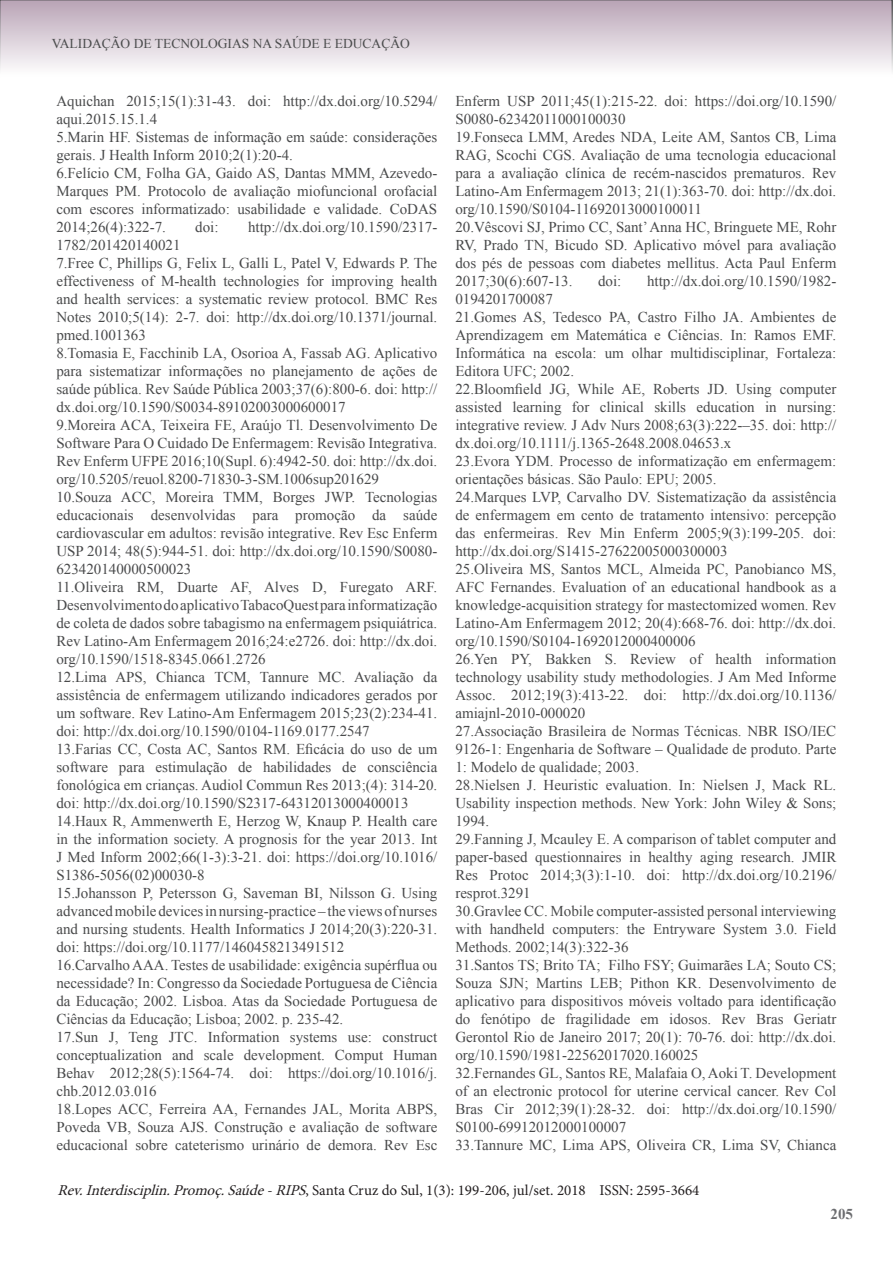
<style>
.page{position:relative;width:893px;height:1263px;background:#fff}
.page>*{position:absolute;margin:0;border:0;box-sizing:border-box;transform-origin:0 0}
.t1{font:15px/18px "Times New Roman";color:#494a4b;text-align:justify}
.t2{font:15px "Minion Pro";color:#231f20}
.t3{font:700 15px "Times New Roman";color:#6c6d70}
.t4{font:13.5px "Times New Roman";color:#4b4c4d}
.s1{font-style:italic}
</style>
<div class="page">
<svg style="left:0;top:0;width:893px;height:72px;background:#d8cdd7"></svg>
<p class="t4" style="left:52px;top:35px;width:359px">VALIDAÇÃO DE TECNOLOGIAS NA SAÚDE E EDUCAÇÃO</p>
<p class="t1" style="left:56px;top:92px;width:382px">Aquichan 2015;15(1):31-43. doi: http://dx.doi.org/10.5294/ aqui.2015.15.1.4</p>
<p class="t1" style="left:56px;top:128px;width:382px">5.Marin HF. Sistemas de informação em saúde: considerações gerais. J Health Inform 2010;2(1):20-4.</p>
<p class="t1" style="left:56px;top:164px;width:382px">6.Felício CM, Folha GA, Gaido AS, Dantas MMM, Azevedo-Marques PM. Protocolo de avaliação miofuncional orofacial com escores informatizado: usabilidade e validade. CoDAS 2014;26(4):322-7.</p>
<p class="t1" style="left:195px;top:218px;width:25px">doi:</p>
<p class="t1" style="left:248px;top:218px;width:191px">http://dx.doi.org/10.1590/2317-</p>
<p class="t1" style="left:56px;top:236px;width:126px">1782/201420140021</p>
<p class="t1" style="left:56px;top:254px;width:382px">7.Free C, Phillips G, Felix L, Galli L, Patel V, Edwards P. The effectiveness of M-health technologies for improving health and health services: a systematic review protocol. BMC Res Notes 2010;5(14): 2-7. doi: http://dx.doi.org/10.1371/journal. pmed.1001363</p>
<p class="t1" style="left:56px;top:344px;width:382px">8.Tomasia E, Facchinib LA, Osorioa A, Fassab AG. Aplicativo para sistematizar informações no planejamento de ações de saúde pública. Rev Saúde Pública 2003;37(6):800-6. doi: http:// dx.doi.org/10.1590/S0034-89102003000600017</p>
<p class="t1" style="left:56px;top:416px;width:382px">9.Moreira ACA, Teixeira FE, Araújo Tl. Desenvolvimento De Software Para O Cuidado De Enfermagem: Revisão Integrativa.<br>Rev Enferm UFPE 2016;10(Supl. 6):4942-50. doi: http://dx.doi. org/10.5205/reuol.8200-71830-3-SM.1006sup201629</p>
<p class="t1" style="left:56px;top:488px;width:382px">10.Souza ACC, Moreira TMM, Borges JWP. Tecnologias educacionais desenvolvidas para promoção da saúde cardiovascular em adultos: revisão integrative. Rev Esc Enferm USP 2014; 48(5):944-51. doi: http://dx.doi.org/10.1590/S0080- 623420140000500023</p>
<p class="t1" style="left:56px;top:578px;width:382px">11.Oliveira RM, Duarte AF, Alves D, Furegato ARF.<br>Desenvolvimento do aplicativo TabacoQuest para informatização de coleta de dados sobre tabagismo na enfermagem psiquiátrica.<br>Rev Latino-Am Enfermagem 2016;24:e2726. doi: http://dx.doi. org/10.1590/1518-8345.0661.2726</p>
<p class="t1" style="left:56px;top:668px;width:382px">12.Lima APS, Chianca TCM, Tannure MC. Avaliação da assistência de enfermagem utilizando indicadores gerados por um software. Rev Latino-Am Enfermagem 2015;23(2):234-41. doi: http://dx.doi.org/10.1590/0104-1169.0177.2547</p>
<p class="t1" style="left:56px;top:740px;width:382px">13.Farias CC, Costa AC, Santos RM. Eficácia do uso de um software para estimulação de habilidades de consciência fonológica em crianças. Audiol Commun Res 2013;(4): 314-20. doi: http://dx.doi.org/10.1590/S2317-64312013000400013</p>
<p class="t1" style="left:56px;top:812px;width:382px">14.Haux R, Ammenwerth E, Herzog W, Knaup P. Health care in the information society. A prognosis for the year 2013. Int J Med Inform 2002;66(1-3):3-21. doi: https://doi.org/10.1016/ S1386-5056(02)00030-8</p>
<p class="t1" style="left:56px;top:884px;width:382px">15.Johansson P, Petersson G, Saveman BI, Nilsson G. Using advanced mobile devices in nursing-practice – the views of nurses and nursing students. Health Informatics J 2014;20(3):220-31. doi: https://doi.org/10.1177/1460458213491512</p>
<p class="t1" style="left:56px;top:956px;width:382px">16.Carvalho AAA. Testes de usabilidade: exigência supérflua ou necessidade? In: Congresso da Sociedade Portuguesa de Ciência da Educação; 2002. Lisboa. Atas da Sociedade Portuguesa de Ciências da Educação; Lisboa; 2002. p. 235-42.</p>
<p class="t1" style="left:56px;top:1028px;width:382px">17.Sun J, Teng JTC. Information systems use: construct conceptualization and scale development. Comput Human Behav 2012;28(5):1564-74. doi: https://doi.org/10.1016/j. chb.2012.03.016</p>
<p class="t1" style="left:56px;top:1100px;width:382px">18.Lopes ACC, Ferreira AA, Fernandes JAL, Morita ABPS, Poveda VB, Souza AJS. Construção e avaliação de software educacional sobre cateterismo urinário de demora. Rev Esc</p>
<p class="t1" style="left:455px;top:92px;width:382px">Enferm USP 2011;45(1):215-22. doi: https://doi.org/10.1590/<br>S0080-62342011000100030</p>
<p class="t1" style="left:455px;top:128px;width:382px">19.Fonseca LMM, Aredes NDA, Leite AM, Santos CB, Lima RAG, Scochi CGS. Avaliação de uma tecnologia educacional para a avaliação clínica de recém-nascidos prematuros. Rev Latino-Am Enfermagem 2013; 21(1):363-70. doi: http://dx.doi. org/10.1590/S0104-11692013000100011</p>
<p class="t1" style="left:455px;top:218px;width:382px">20.Vêscovi SJ, Primo CC, Sant’ Anna HC, Bringuete ME, Rohr RV, Prado TN, Bicudo SD. Aplicativo móvel para avaliação dos pés de pessoas com diabetes mellitus. Acta Paul Enferm 2017;30(6):607-13.</p>
<p class="t1" style="left:598px;top:272px;width:25px">doi:</p>
<p class="t1" style="left:647px;top:272px;width:191px">http://dx.doi.org/10.1590/1982-</p>
<p class="t1" style="left:455px;top:290px;width:99px">0194201700087</p>
<p class="t1" style="left:455px;top:308px;width:382px">21.Gomes AS, Tedesco PA, Castro Filho JA. Ambientes de Aprendizagem em Matemática e Ciências. In: Ramos EMF.<br>Informática na escola: um olhar multidisciplinar, Fortaleza:<br>Editora UFC; 2002.</p>
<p class="t1" style="left:455px;top:380px;width:382px">22.Bloomfield JG, While AE, Roberts JD. Using computer assisted learning for clinical skills education in nursing: integrative review. J Adv Nurs 2008;63(3):222-–35. doi: http:// dx.doi.org/10.1111/j.1365-2648.2008.04653.x</p>
<p class="t1" style="left:455px;top:452px;width:382px">23.Evora YDM. Processo de informatização em enfermagem: orientações básicas. São Paulo: EPU; 2005.</p>
<p class="t1" style="left:455px;top:488px;width:382px">24.Marques LVP, Carvalho DV. Sistematização da assistência de enfermagem em cento de tratamento intensivo: percepção das enfermeiras. Rev Min Enferm 2005;9(3):199-205. doi: http://dx.doi.org/S1415-27622005000300003</p>
<p class="t1" style="left:455px;top:560px;width:382px">25.Oliveira MS, Santos MCL, Almeida PC, Panobianco MS, AFC Fernandes. Evaluation of an educational handbook as a knowledge-acquisition strategy for mastectomized women. Rev Latino-Am Enfermagem 2012; 20(4):668-76. doi: http://dx.doi. org/10.1590/S0104-1692012000400006</p>
<p class="t1" style="left:455px;top:650px;width:382px">26.Yen PY, Bakken S. Review of health information technology usability study methodologies. J Am Med Informe Assoc. 2012;19(3):413-22. doi: http://dx.doi.org/10.1136/ amiajnl-2010-000020</p>
<p class="t1" style="left:455px;top:722px;width:382px">27.Associação Brasileira de Normas Técnicas. NBR ISO/IEC 9126-1: Engenharia de Software – Qualidade de produto. Parte 1: Modelo de qualidade; 2003.</p>
<p class="t1" style="left:455px;top:776px;width:382px">28.Nielsen J. Heuristic evaluation. In: Nielsen J, Mack RL.<br>Usability inspection methods. New York: John Wiley &amp; Sons; 1994.</p>
<p class="t1" style="left:455px;top:830px;width:382px">29.Fanning J, Mcauley E. A comparison of tablet computer and paper-based questionnaires in healthy aging research. JMIR Res Protoc 2014;3(3):1-10. doi: http://dx.doi.org/10.2196/ resprot.3291</p>
<p class="t1" style="left:455px;top:902px;width:382px">30.Gravlee CC. Mobile computer-assisted personal interviewing with handheld computers: the Entryware System 3.0. Field Methods. 2002;14(3):322-36</p>
<p class="t1" style="left:455px;top:956px;width:382px">31.Santos TS; Brito TA; Filho FSY; Guimarães LA; Souto CS; Souza SJN; Martins LEB; Pithon KR. Desenvolvimento de aplicativo para dispositivos móveis voltado para identificação do fenótipo de fragilidade em idosos. Rev Bras Geriatr Gerontol Rio de Janeiro 2017; 20(1): 70-76. doi: http://dx.doi. org/10.1590/1981-22562017020.160025</p>
<p class="t1" style="left:455px;top:1064px;width:382px">32.Fernandes GL, Santos RE, Malafaia O, Aoki T. Development of an electronic protocol for uterine cervical cancer. Rev Col Bras Cir 2012;39(1):28-32. doi: http://dx.doi.org/10.1590/ S0100-69912012000100007</p>
<p class="t1" style="left:455px;top:1136px;width:382px">33.Tannure MC, Lima APS, Oliveira CR, Lima SV, Chianca</p>
<p class="t2" style="left:57px;top:1180px;width:644px"><span class="s1">Rev.Interdisciplin.Promoç.Saúde-RIPS</span>, Santa Cruz do Sul, 1(3): 199-206, jul/set. 2018 ISSN: 2595-3664</p>
<p class="t3" style="left:831px;top:1204px;width:24px">205</p>
</div>
